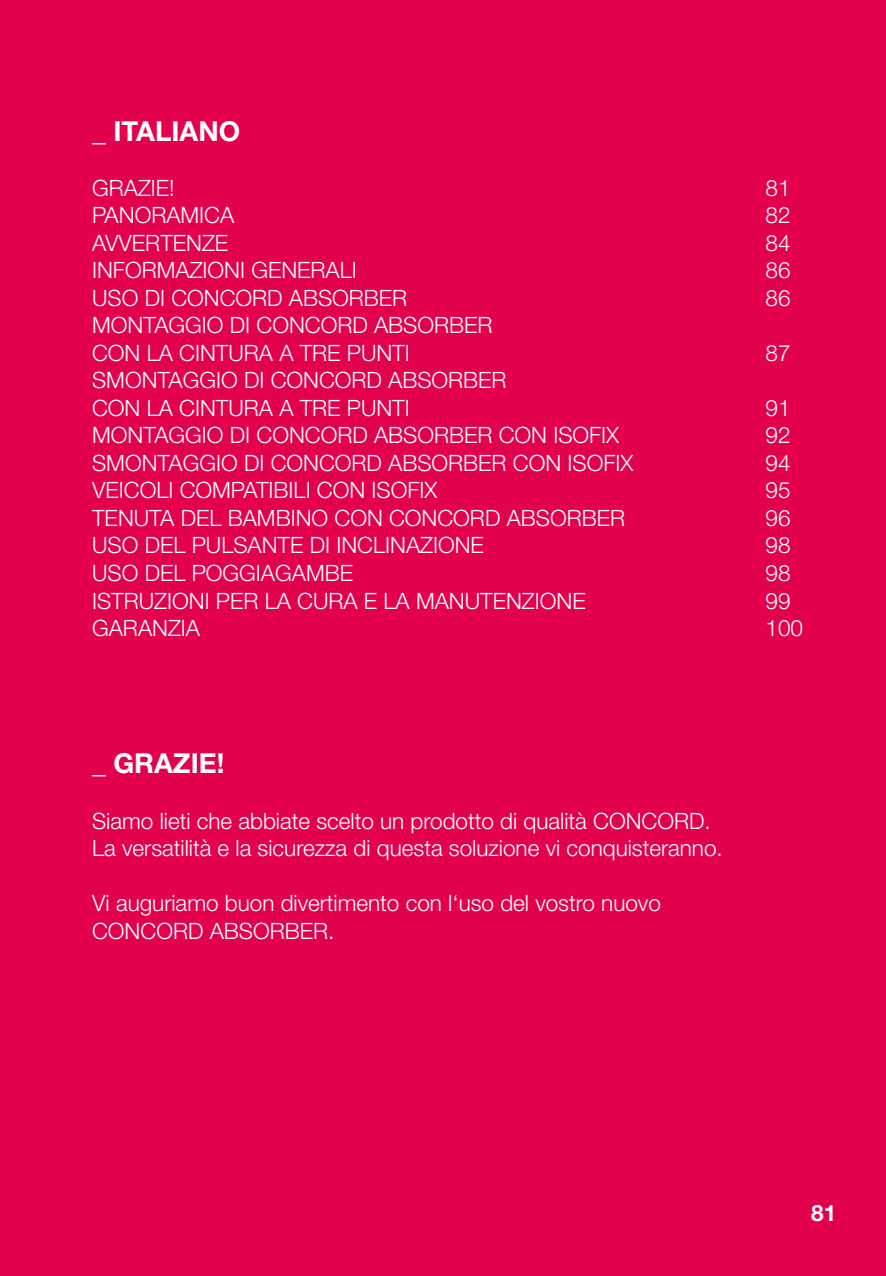
<style>
.page{position:relative;width:886px;height:1276px;background:#e3004f}
.page>*{position:absolute;margin:0;border:0;box-sizing:border-box;transform-origin:0 0}
.t1{font:700 27.5px "Helvetica Neue LT Pro";color:#fff}
.t2{font:300 22.5px/27.5px "Helvetica Neue LT Pro";color:#fff}
.t3{font:700 22.5px "Helvetica Neue LT Pro";color:#fff}
</style>
<div class="page">
<p class="t1" style="left:92px;top:114px;width:62px">_ I TALIAN</p>
<p class="t1" style="left:219px;top:114px;width:23px">O</p>
<p class="t2" style="left:92px;top:174px;width:84px">GRAZIE!</p>
<p class="t2" style="left:765px;top:174px;width:27px">81</p>
<p class="t2" style="left:92px;top:201px;width:144px">PANORAMICA</p>
<p class="t2" style="left:765px;top:201px;width:27px">82</p>
<p class="t2" style="left:92px;top:229px;width:138px">AVVERTENZE</p>
<p class="t2" style="left:765px;top:229px;width:27px">84</p>
<p class="t2" style="left:92px;top:256px;width:266px">INFORMAZIONI GENERALI</p>
<p class="t2" style="left:765px;top:256px;width:27px">86</p>
<p class="t2" style="left:92px;top:284px;width:317px">USO DI CONCORD ABSORBER</p>
<p class="t2" style="left:765px;top:284px;width:27px">86</p>
<p class="t2" style="left:92px;top:311px;width:402px">MONTAGGIO DI CONCORD ABSORBER<br>CON LA CINTURA A TRE PUNTI</p>
<p class="t2" style="left:765px;top:339px;width:27px">87</p>
<p class="t2" style="left:92px;top:366px;width:416px">SMONTAGGIO DI CONCORD ABSORBER<br>CON LA CINTURA A TRE PUNTI</p>
<p class="t2" style="left:765px;top:394px;width:27px">91</p>
<p class="t2" style="left:92px;top:421px;width:528px">MONTAGGIO DI CONCORD ABSORBER CON ISOFIX</p>
<p class="t2" style="left:765px;top:421px;width:27px">92</p>
<p class="t2" style="left:92px;top:449px;width:543px">SMONTAGGIO DI CONCORD ABSORBER CON ISOFIX</p>
<p class="t2" style="left:765px;top:449px;width:27px">94</p>
<p class="t2" style="left:92px;top:476px;width:347px">VEICOLI COMPATIBILI CON ISOFIX</p>
<p class="t2" style="left:765px;top:476px;width:27px">95</p>
<p class="t2" style="left:92px;top:504px;width:534px">TENUTA DEL BAMBINO CON CONCORD ABSORBER</p>
<p class="t2" style="left:765px;top:504px;width:27px">96</p>
<p class="t2" style="left:92px;top:531px;width:393px">USO DEL PULSANTE DI INCLINAZIONE</p>
<p class="t2" style="left:765px;top:531px;width:27px">98</p>
<p class="t2" style="left:92px;top:559px;width:262px">USO DEL POGGIAGAMBE</p>
<p class="t2" style="left:765px;top:559px;width:27px">98</p>
<p class="t2" style="left:92px;top:586px;width:495px">ISTRUZIONI PER LA CURA E LA MANUTENZIONE</p>
<p class="t2" style="left:765px;top:586px;width:27px">99</p>
<p class="t2" style="left:92px;top:614px;width:109px">GARANZIA</p>
<p class="t2" style="left:765px;top:614px;width:39px">100</p>
<p class="t1" style="left:92px;top:746px;width:134px">_ GRAZIE!</p>
<p class="t2" style="left:92px;top:806px;width:632px">Siamo lieti che abbiate scelto un prodotto di qualità CONCORD.<br>La versatilità e la sicurezza di questa soluzione vi conquisteranno.</p>
<p class="t2" style="left:92px;top:889px;width:570px">Vi auguriamo buon divertimento con l‘uso del vostro nuovo<br>CONCORD ABSORBER.</p>
<p class="t3" style="left:811px;top:1199px;width:27px">81</p>
</div>
